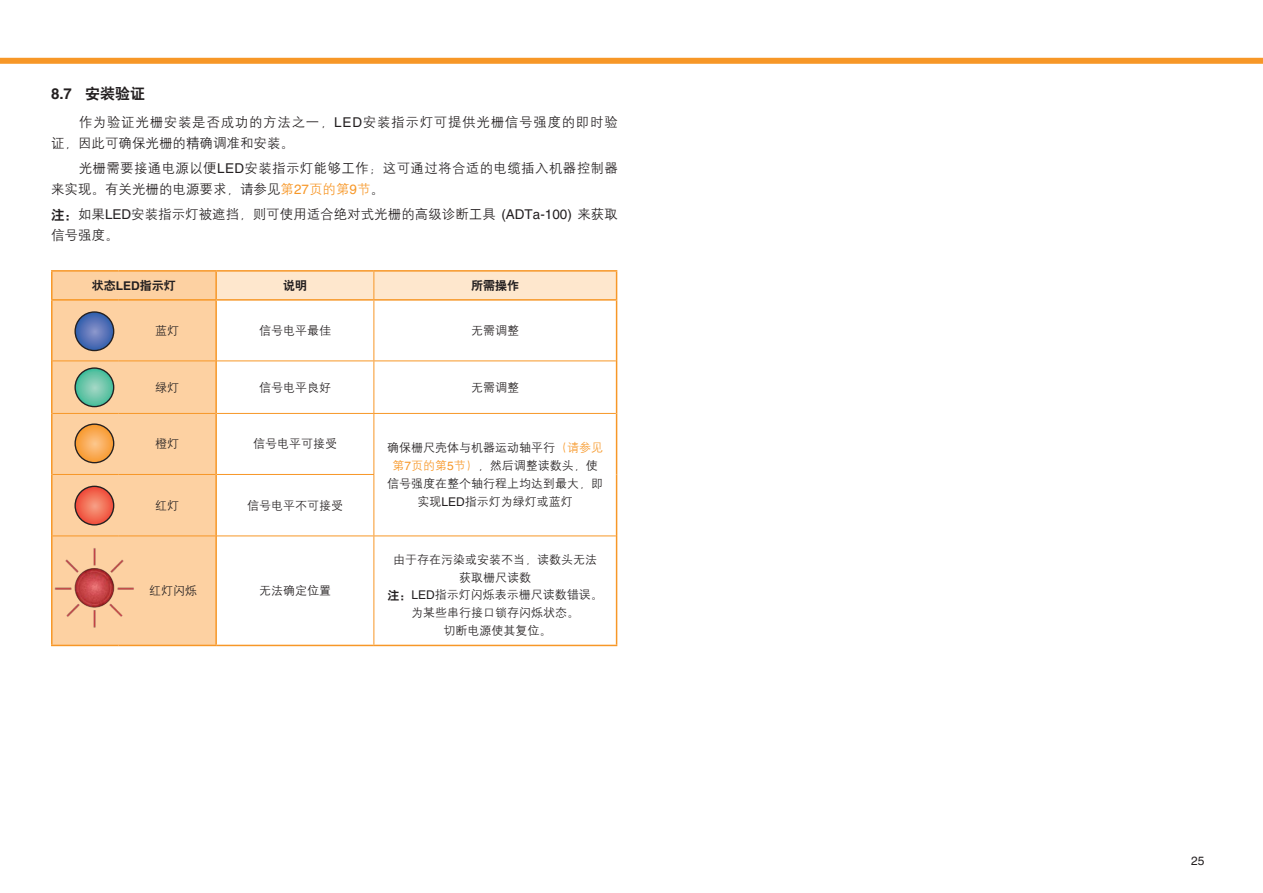
<style>
.page{position:relative;width:1263px;height:893px;background:#fff}
.page>*{position:absolute;margin:0;border:0;box-sizing:border-box;transform-origin:0 0}
.t1{font:15px "H Yb 2 gj";color:#231f20}
.Text_8_on_11_Roman{font:13.5px/21px "H Yg 2 gj";letter-spacing:.025em;color:#231f20}
.Text_8_on_11_Roman-2{font:13.5px/21px "H Yg 2 gj";letter-spacing:.05em;color:#231f20}
.Text_8_on_11_Roman-3{font:13.5px/21px "H Yg 2 gj";color:#231f20}
.Text_8_on_11_Roman-4{font:12px/18px "H Yg 2 gj";color:#231f20;text-align:center}
.Text_8_on_11_Bold__s{font:12px "H Yb 2 gj";color:#231f20}
.t2{font:12px "Helvetica LT Pro";color:#231f20}
.s1{font-family:"Helvetica LT Pro";font-weight:700}
.s2{font-family:"Helvetica LT Pro"}
.s3{color:#f79727}
.s4{font-family:"Helvetica LT Pro";color:#f79727}
.s5{font-family:"H Yb 2 gj"}
</style>
<div class="page">
<div style="left:0;top:58px;width:1263px;height:6px;background:#f79727"></div>
<div style="left:53px;top:272px;width:162px;height:373px;background:#fdd1a2"></div>
<svg style="left:217px;top:301px;width:399px;height:344px"></svg>
<hr style="left:373px;top:301px;width:1px;height:59px;background:#f79727">
<hr style="left:53px;top:360px;width:65px;height:1px;background:#f79727">
<hr style="left:217px;top:360px;width:157px;height:1px;background:#f79727">
<hr style="left:374px;top:360px;width:242px;height:1px;background:#f79727">
<hr style="left:373px;top:361px;width:1px;height:52px;background:#f79727">
<hr style="left:53px;top:413px;width:65px;height:1px;background:#f79727">
<hr style="left:217px;top:413px;width:157px;height:1px;background:#f79727">
<hr style="left:374px;top:413px;width:242px;height:1px;background:#f79727">
<hr style="left:373px;top:414px;width:1px;height:60px;background:#f79727">
<hr style="left:53px;top:474px;width:65px;height:1px;background:#f79727">
<hr style="left:217px;top:474px;width:157px;height:1px;background:#f79727">
<hr style="left:373px;top:475px;width:1px;height:61px;background:#f79727">
<hr style="left:373px;top:536px;width:1px;height:109px;background:#f79727">
<hr style="left:51px;top:270px;width:67px;height:2px;background:#f79727">
<hr style="left:51px;top:272px;width:2px;height:27px;background:#f79727">
<hr style="left:118px;top:270px;width:98px;height:2px;background:#f79727">
<div style="left:217px;top:272px;width:400px;height:27px;background:#fee7cd"></div>
<hr style="left:51px;top:301px;width:2px;height:60px;background:#f79727">
<hr style="left:616px;top:301px;width:1px;height:60px;background:#f79727">
<hr style="left:51px;top:361px;width:2px;height:52px;background:#f79727">
<hr style="left:616px;top:361px;width:1px;height:52px;background:#f79727">
<hr style="left:51px;top:413px;width:2px;height:61px;background:#f79727">
<hr style="left:616px;top:413px;width:1px;height:61px;background:#f79727">
<hr style="left:616px;top:474px;width:1px;height:62px;background:#f79727">
<hr style="left:51px;top:474px;width:2px;height:62px;background:#f79727">
<hr style="left:118px;top:360px;width:97px;height:1px;background:#f79727">
<hr style="left:118px;top:413px;width:97px;height:1px;background:#f79727">
<hr style="left:118px;top:474px;width:97px;height:1px;background:#f79727">
<hr style="left:616px;top:536px;width:1px;height:109px;background:#f79727">
<hr style="left:217px;top:536px;width:157px;height:1px;background:#f79727">
<hr style="left:374px;top:536px;width:242px;height:1px;background:#f79727">
<hr style="left:53px;top:536px;width:65px;height:1px;background:#f79727">
<hr style="left:118px;top:536px;width:97px;height:1px;background:#f79727">
<hr style="left:51px;top:536px;width:2px;height:109px;background:#f79727">
<hr style="left:51px;top:645px;width:67px;height:1px;background:#f79727">
<hr style="left:118px;top:645px;width:98px;height:1px;background:#f79727">
<hr style="left:216px;top:645px;width:158px;height:1px;background:#f79727">
<hr style="left:374px;top:645px;width:243px;height:1px;background:#f79727">
<hr style="left:51px;top:299px;width:67px;height:2px;background:#f79727">
<hr style="left:118px;top:299px;width:98px;height:2px;background:#f79727">
<hr style="left:216px;top:270px;width:158px;height:2px;background:#f79727">
<hr style="left:374px;top:270px;width:243px;height:2px;background:#f79727">
<hr style="left:216px;top:299px;width:158px;height:2px;background:#f79727">
<hr style="left:374px;top:299px;width:243px;height:2px;background:#f79727">
<hr style="left:215px;top:272px;width:2px;height:27px;background:#f79727">
<hr style="left:215px;top:301px;width:2px;height:60px;background:#f79727">
<hr style="left:215px;top:361px;width:2px;height:52px;background:#f79727">
<hr style="left:215px;top:413px;width:2px;height:61px;background:#f79727">
<hr style="left:215px;top:474px;width:2px;height:62px;background:#f79727">
<hr style="left:215px;top:536px;width:2px;height:109px;background:#f79727">
<img style="left:54px;top:546px;width:88px;height:98px">
<svg style="left:75px;top:312px;width:39px;height:39px"></svg>
<div style="left:74px;top:311px;width:40px;height:40px;border:1px solid #231f20;border-radius:50%"></div>
<svg style="left:75px;top:368px;width:39px;height:39px"></svg>
<div style="left:74px;top:367px;width:40px;height:40px;border:1px solid #231f20;border-radius:50%"></div>
<svg style="left:75px;top:424px;width:39px;height:39px"></svg>
<div style="left:74px;top:423px;width:40px;height:40px;border:1px solid #231f20;border-radius:50%"></div>
<svg style="left:75px;top:486px;width:39px;height:39px"></svg>
<div style="left:74px;top:486px;width:40px;height:39px;border:1px solid #231f20;border-radius:50%"></div>
<p class="t1" style="left:51px;top:86px;width:96px"><span class="s1">8.7</span> 安装验证</p>
<p class="Text_8_on_11_Roman-2" style="left:51px;top:111px;width:568px;text-indent:28px">作为验证光栅安装是否成功的方法之一，<span class="s2">LED</span>安装指示灯可提供光栅信号强度的即时验证，因此可确保光栅的精确调准和安装。</p>
<p class="Text_8_on_11_Roman" style="left:51px;top:158px;width:568px;text-indent:28px">光栅需要接通电源以便<span class="s2">LED</span>安装指示灯能够工作；这可通过将合适的电缆插入机器控制器来实现。有关光栅的电源要求，请参见<span class="s3">第</span><span class="s4">27</span><span class="s3">页的第</span><span class="s4">9</span><span class="s3">节</span>。</p>
<p class="Text_8_on_11_Roman-3" style="left:51px;top:204px;width:568px"><span class="s5">注：</span>如果<span class="s2">LED</span>安装指示灯被遮挡，则可使用适合绝对式光栅的高级诊断工具 <span class="s2">(ADTa-100)</span> 来获取信号强度。</p>
<p class="Text_8_on_11_Bold__s" style="left:92px;top:279px;width:85px">状态<span class="s1">LED</span>指示灯</p>
<p class="Text_8_on_11_Bold__s" style="left:283px;top:279px;width:25px">说明</p>
<p class="Text_8_on_11_Bold__s" style="left:471px;top:279px;width:49px">所需操作</p>
<p class="Text_8_on_11_Roman-4" style="left:155px;top:321px;width:25px">蓝灯</p>
<p class="Text_8_on_11_Roman-4" style="left:259px;top:321px;width:73px">信号电平最佳</p>
<p class="Text_8_on_11_Roman-4" style="left:471px;top:321px;width:49px">无需调整</p>
<p class="Text_8_on_11_Roman-4" style="left:155px;top:378px;width:25px">绿灯</p>
<p class="Text_8_on_11_Roman-4" style="left:259px;top:378px;width:73px">信号电平良好</p>
<p class="Text_8_on_11_Roman-4" style="left:471px;top:378px;width:49px">无需调整</p>
<p class="Text_8_on_11_Roman-4" style="left:155px;top:435px;width:25px">橙灯</p>
<p class="Text_8_on_11_Roman-4" style="left:253px;top:435px;width:85px">信号电平可接受</p>
<p class="Text_8_on_11_Roman-4" style="left:387px;top:439px;width:217px">确保栅尺壳体与机器运动轴平行<span class="s3">（请参见第</span><span class="s4">7</span><span class="s3">页的第</span><span class="s4">5</span><span class="s3">节）</span>，然后调整读数头，使信号强度在整个轴行程上均达到最大，即</p>
<p class="Text_8_on_11_Roman-4" style="left:155px;top:496px;width:25px">红灯</p>
<p class="Text_8_on_11_Roman-4" style="left:247px;top:496px;width:97px">信号电平不可接受</p>
<p class="Text_8_on_11_Roman-4" style="left:418px;top:493px;width:157px">实现<span class="s2">LED</span>指示灯为绿灯或蓝灯</p>
<p class="Text_8_on_11_Roman-4" style="left:149px;top:582px;width:49px">红灯闪烁</p>
<p class="Text_8_on_11_Roman-4" style="left:259px;top:582px;width:73px">无法确定位置</p>
<p class="Text_8_on_11_Roman-4" style="left:393px;top:550px;width:205px">由于存在污染或安装不当，读数头无法获取栅尺读数</p>
<p class="Text_8_on_11_Roman-4" style="left:388px;top:586px;width:217px"><span class="s5">注：</span><span class="s2">LED</span>指示灯闪烁表示栅尺读数错误。为某些串行接口锁存闪烁状态。</p>
<p class="Text_8_on_11_Roman-4" style="left:443px;top:622px;width:109px">切断电源使其复位。</p>
<p class="t2" style="left:1191px;top:854px;width:15px">25</p>
</div>
